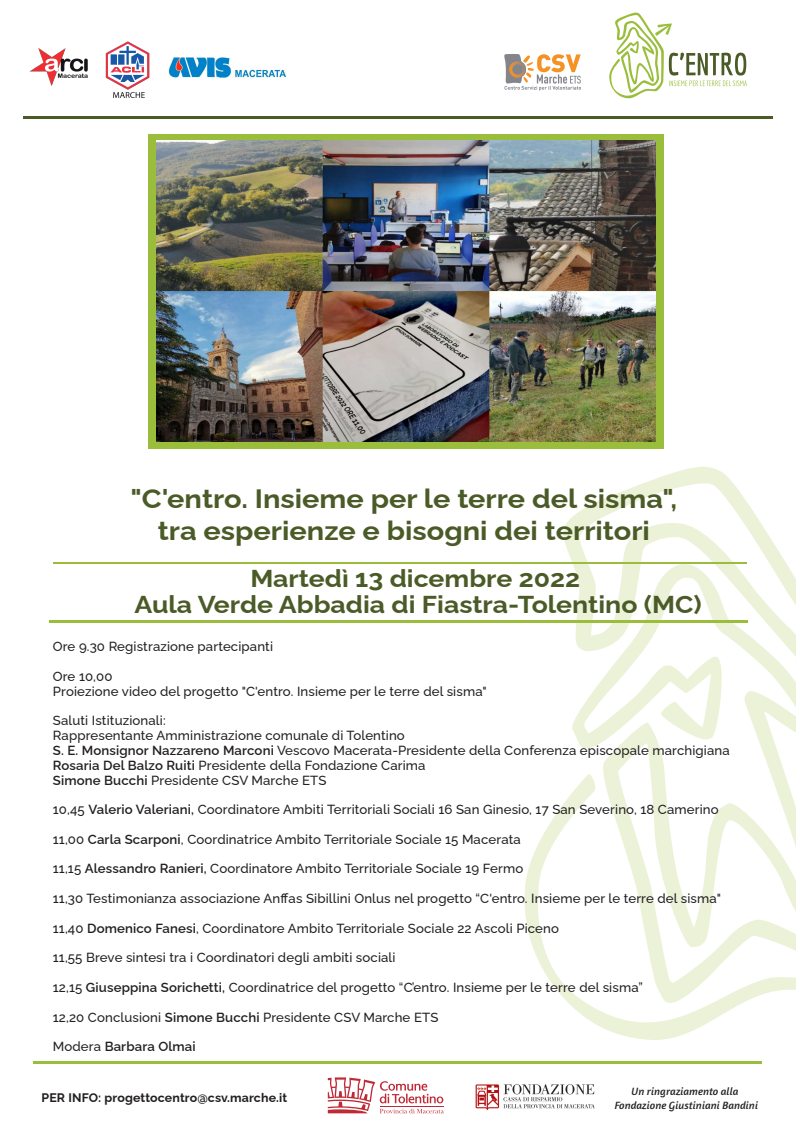
<style>
.page{position:relative;width:796px;height:1137px;background:#fff}
.page>*{position:absolute;margin:0;border:0;box-sizing:border-box;transform-origin:0 0}
.t1{font:700 26.48px/31.8px "Raleway";color:#4b5b27;text-align:center;scale:1.09 1}
.t2{font:700 24.4px/25.8px "Raleway";color:#4b5b27;text-align:center;scale:1.09 1}
.t3{font:500 13.2px/14.8px "Raleway";letter-spacing:.01em;color:#231f20}
.t4{font:600 13.2px "Raleway";letter-spacing:.01em;color:#231f20}
.t5{font:700 12.4px "Raleway";letter-spacing:.01em;color:#231f20}
.t6{font:italic 10.8px/14px "Amaranth";letter-spacing:.01em;color:#231f20;text-align:center}
.s1{font-weight:600}
.s2{font-weight:500}
</style>
<div class="page">
<svg style="left:609px;top:12px;width:138px;height:86px"></svg>
<svg style="left:504px;top:54px;width:77px;height:37px"></svg>
<hr style="left:23px;top:116px;width:749px;height:3px;background:#4b5b27">
<svg style="left:525px;top:467px;width:271px;height:572px"></svg>
<hr style="left:53px;top:562px;width:693px;height:2px;background:#9abe3b">
<hr style="left:49px;top:620px;width:699px;height:2px;background:#9abe3b">
<img style="left:30px;top:48px;width:58px;height:38px">
<img style="left:168px;top:57px;width:119px;height:22px">
<hr style="left:33px;top:1060px;width:728px;height:2px;background:#9abe3b">
<img style="left:475px;top:1084px;width:120px;height:27px">
<svg style="left:328px;top:1077px;width:116px;height:36px"></svg>
<div style="left:148px;top:134px;width:516px;height:314px;background:#9abe3b"></div>
<img style="left:105px;top:41px;width:45px;height:57px">
<img style="left:157px;top:140px;width:498px;height:302px">
<h1 class="t1" style="left:131px;top:479px;width:503px">"C'entro. Insieme per le terre del sisma", tra esperienze e bisogni dei territori</h1>
<h2 class="t2" style="left:134px;top:562px;width:522px">Martedì 13 dicembre 2022<br>Aula Verde Abbadia di Fiastra-Tolentino (MC)</h2>
<p class="t3" style="left:53px;top:637px;width:222px">Ore 9.30 Registrazione partecipanti</p>
<p class="t3" style="left:53px;top:667px;width:435px">Ore 10,00<br>Proiezione video del progetto "C'entro. Insieme per le terre del sisma"</p>
<p class="t3" style="left:53px;top:711px;width:678px">Saluti Istituzionali:<br>Rappresentante Amministrazione comunale di Tolentino<br><span class="s1">S. E. Monsignor Nazzareno Marconi</span> Vescovo Macerata-Presidente della Conferenza episcopale marchigiana <span class="s1">Rosaria Del Balzo Ruiti</span> Presidente della Fondazione Carima<br><span class="s1">Simone Bucchi</span> Presidente CSV Marche ETS</p>
<p class="t3" style="left:53px;top:800px;width:667px">10,45 <span class="s1">Valerio Valeriani,</span> Coordinatore Ambiti Territoriali Sociali 16 San Ginesio, 17 San Severino, 18 Camerino</p>
<p class="t3" style="left:53px;top:830px;width:469px">11,00 <span class="s1">Carla Scarponi</span>, Coordinatrice Ambito Territoriale Sociale 15 Macerata</p>
<p class="t3" style="left:53px;top:859px;width:472px">11,15 <span class="s1">Alessandro Ranieri,</span> Coordinatore Ambito Territoriale Sociale 19 Fermo</p>
<p class="t3" style="left:53px;top:889px;width:670px">11,30 Testimonianza associazione Anffas Sibillini Onlus nel progetto “C'entro. Insieme per le terre del sisma"</p>
<p class="t3" style="left:53px;top:918px;width:508px">11,40 <span class="s1">Domenico Fanesi</span>, Coordinatore Ambito Territoriale Sociale 22 Ascoli Piceno</p>
<p class="t3" style="left:53px;top:948px;width:344px">11,55 Breve sintesi tra i Coordinatori degli ambiti sociali</p>
<p class="t3" style="left:53px;top:978px;width:592px">12,15 <span class="s1">Giuseppina Sorichetti,</span> Coordinatrice del progetto “C’entro. Insieme per le terre del sisma”</p>
<p class="t3" style="left:53px;top:1007px;width:387px">12,20 Conclusioni <span class="s1">Simone Bucchi</span> Presidente CSV Marche ETS</p>
<p class="t4" style="left:53px;top:1035px;width:144px"><span class="s2">Modera</span> Barbara Olmai</p>
<p class="t5" style="left:42px;top:1087px;width:247px">PER INFO: progettocentro@csv.marche.it</p>
<p class="t6" style="left:615px;top:1083px;width:145px">Un ringraziamento alla<br>Fondazione Giustiniani Bandini</p>
</div>
